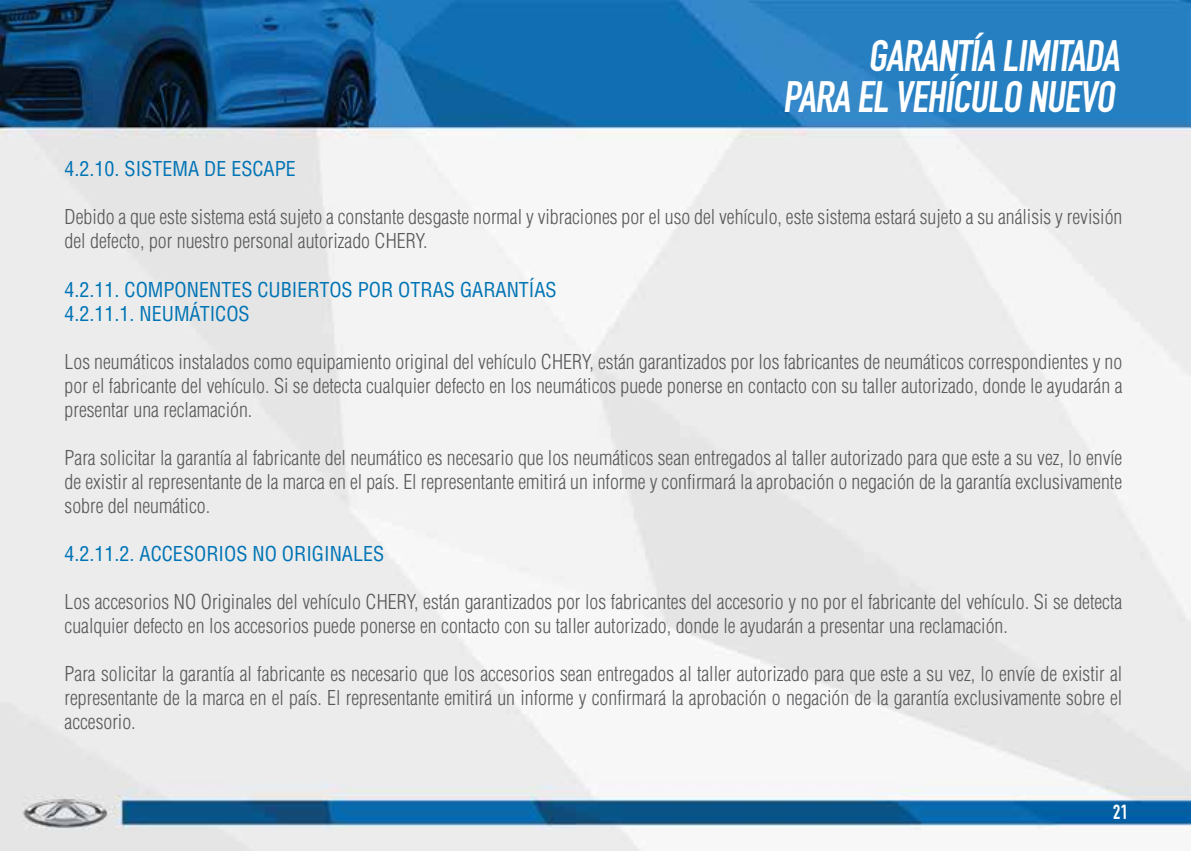
<style>
.page{position:relative;width:1191px;height:851px;background:#fff}
.page>*{position:absolute;margin:0;border:0;box-sizing:border-box;transform-origin:0 0}
.t1{font:700 43.4px/41.2px "DIN Condensed";color:#fff;text-align:right}
.t2{font:300 condensed 20px/24px "Helvetica";color:#58595b;text-align:justify}
.t3{font:condensed 20px/24px "Helvetica";color:#0074b5}
</style>
<div class="page">
<img style="left:0;top:0;width:1190px;height:850px">
<svg style="left:1113px;top:804px;width:13px;height:14px"></svg>
<h1 class="t1" style="left:782px;top:35px;width:345px">GARANTÍA LIMITADA<br>PARA EL VEHÍCULO NUEVO</h1>
<p class="t3" style="left:65px;top:157px;width:233px">4.2.10. SISTEMA DE ESCAPE</p>
<p class="t2" style="left:65px;top:205px;width:1059px">Debido a que este sistema está sujeto a constante desgaste normal y vibraciones por el uso del vehículo, este sistema estará sujeto a su análisis y revisión del defecto, por nuestro personal autorizado CHERY.</p>
<p class="t3" style="left:65px;top:277px;width:493px">4.2.11. COMPONENTES CUBIERTOS POR OTRAS GARANTÍAS<br>4.2.11.1. NEUMÁTICOS</p>
<p class="t2" style="left:65px;top:349px;width:1059px">Los neumáticos instalados como equipamiento original del vehículo CHERY, están garantizados por los fabricantes de neumáticos correspondientes y no por el fabricante del vehículo. Si se detecta cualquier defecto en los neumáticos puede ponerse en contacto con su taller autorizado, donde le ayudarán a presentar una reclamación.</p>
<p class="t2" style="left:65px;top:445px;width:1059px">Para solicitar la garantía al fabricante del neumático es necesario que los neumáticos sean entregados al taller autorizado para que este a su vez, lo envíe de existir al representante de la marca en el país. El representante emitirá un informe y confirmará la aprobación o negación de la garantía exclusivamente sobre del neumático.</p>
<p class="t3" style="left:65px;top:541px;width:321px">4.2.11.2. ACCESORIOS NO ORIGINALES</p>
<p class="t2" style="left:65px;top:589px;width:1059px">Los accesorios NO Originales del vehículo CHERY, están garantizados por los fabricantes del accesorio y no por el fabricante del vehículo. Si se detecta cualquier defecto en los accesorios puede ponerse en contacto con su taller autorizado, donde le ayudarán a presentar una reclamación.</p>
<p class="t2" style="left:65px;top:661px;width:1059px">Para solicitar la garantía al fabricante es necesario que los accesorios sean entregados al taller autorizado para que este a su vez, lo envíe de existir al representante de la marca en el país. El representante emitirá un informe y confirmará la aprobación o negación de la garantía exclusivamente sobre el accesorio.</p>
</div>
